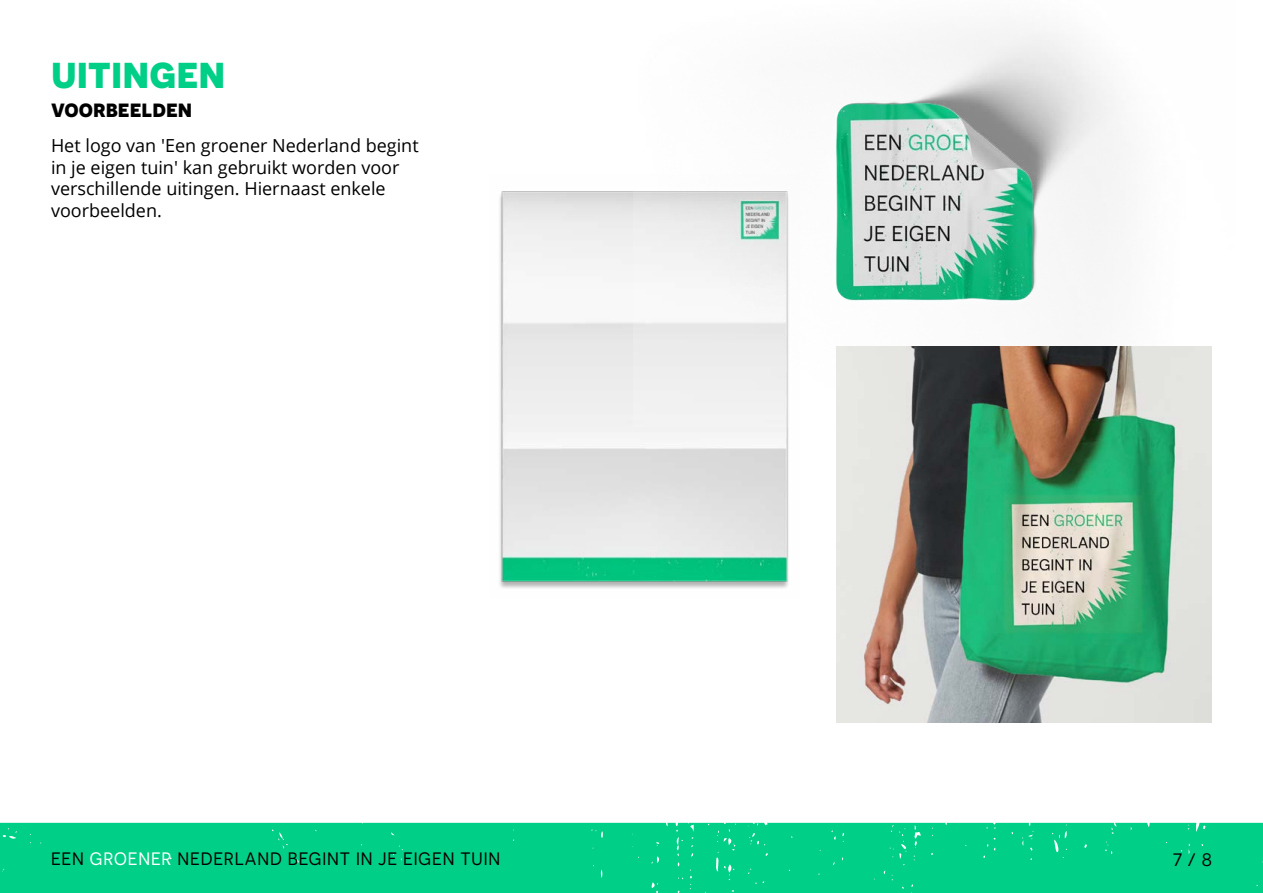
<style>
.page{position:relative;width:1263px;height:893px;background:#fff}
.page>*{position:absolute;margin:0;border:0;box-sizing:border-box;transform-origin:0 0}
.t1{font:700 45px "Novecentosans";color:#00cf87}
.t2{font:700 24px "Novecentosans";color:#000}
.t3{font:18px/21.6px "Open Sans";color:#000}
.t4{font:18px "Novecentosans";letter-spacing:.05em;color:#000}
.s1{color:#fff}
</style>
<div class="page">
<div style="left:0;top:823px;width:1263px;height:70px;background:#00cf87"></div>
<img style="left:499px;top:191px;width:290px;height:397px">
<img style="left:634px;top:28px;width:578px;height:399px">
<img style="left:836px;top:347px;width:376px;height:375px">
<h1 class="t1" style="left:51px;top:44px;width:176px">uitingen</h1>
<h2 class="t2" style="left:51px;top:94px;width:143px">voorbeelden</h2>
<p class="t3" style="left:51px;top:134px;width:369px">Het logo van 'Een groener Nederland begint in je eigen tuin' kan gebruikt worden voor verschillende uitingen. Hiernaast enkele voorbeelden.</p>
<p class="t4" style="left:51px;top:849px;width:451px">EEN <span class="s1">GROENER</span> NEDERLAND BEGINT IN JE EIGEN TUIN</p>
<p class="t4" style="left:1173px;top:850px;width:41px">7 / 8</p>
</div>
